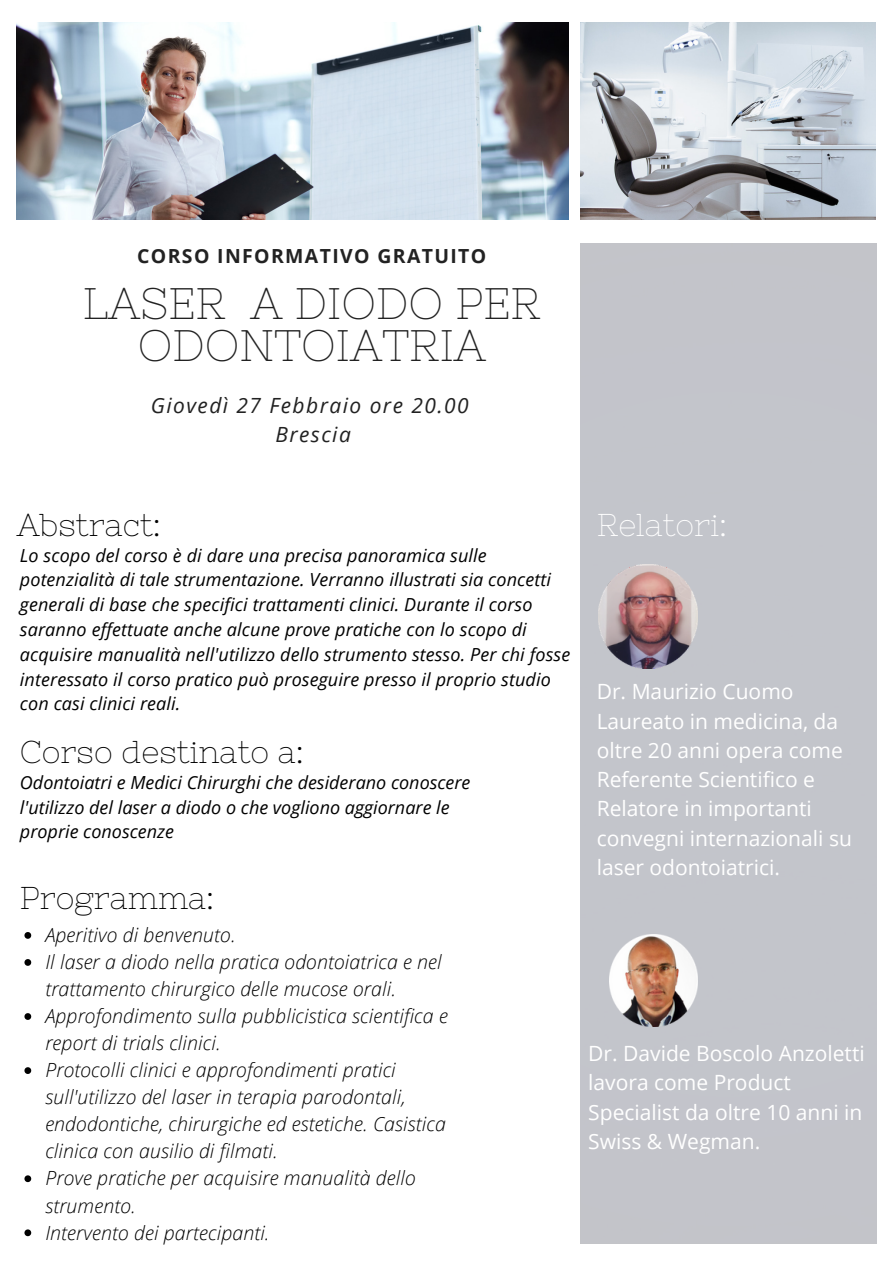
<style>
.page{position:relative;width:894px;height:1264px;background:#fff}
.page>*{position:absolute;margin:0;border:0;box-sizing:border-box;transform-origin:0 0}
.t1{font:44.1px/42px "Nixie One";color:#222;text-align:center}
.t2{font:31.5px "Nixie One";color:#000}
.t3{font:31.5px "Nixie One";color:#fff}
.t4{font:21px/29.2px "Open Sans";color:#fff}
.t5{font:italic 21px/29.1px "Open Sans";letter-spacing:.07em;color:#222;text-align:center}
.t6{font:italic 300 19.5px/27px "Open Sans";letter-spacing:.005em;color:#000}
.t7{font:700 19.35px "Open Sans";letter-spacing:.07em;color:#222}
.t8{font:italic 18px/24.8px "Open Sans";letter-spacing:.005em;color:#000}
</style>
<div class="page">
<div style="left:580px;top:244px;width:295px;height:999px;background:#c3c5cb"></div>
<img style="left:609px;top:934px;width:88px;height:92px">
<img style="left:580px;top:22px;width:295px;height:198px">
<img style="left:17px;top:22px;width:551px;height:198px">
<img style="left:598px;top:565px;width:99px;height:103px">
<svg style="left:24px;top:932px;width:7px;height:6px"></svg>
<svg style="left:24px;top:959px;width:7px;height:6px"></svg>
<svg style="left:24px;top:1013px;width:7px;height:6px"></svg>
<svg style="left:24px;top:1067px;width:7px;height:6px"></svg>
<svg style="left:24px;top:1175px;width:7px;height:7px"></svg>
<svg style="left:24px;top:1229px;width:7px;height:7px"></svg>
<p class="t7" style="left:137px;top:242px;width:350px">CORSO INFORMATIVO GRATUITO</p>
<h1 class="t1" style="left:83px;top:282px;width:459px">LASER A DIODO PER<br>ODONTOIATRIA</h1>
<p class="t5" style="left:151px;top:390px;width:319px">Giovedì 27 Febbraio ore 20.00<br>Brescia</p>
<h2 class="t2" style="left:17px;top:507px;width:145px">Abstract:</h2>
<p class="t8" style="left:20px;top:542px;width:551px">Lo scopo del corso è di dare una precisa panoramica sulle potenzialità di tale strumentazione. Verranno illustrati sia concetti generali di base che specifici trattamenti clinici. Durante il corso saranno effettuate anche alcune prove pratiche con lo scopo di acquisire manualità nell'utilizzo dello strumento stesso. Per chi fosse interessato il corso pratico può proseguire presso il proprio studio con casi clinici reali.</p>
<h2 class="t2" style="left:20px;top:734px;width:285px">Corso destinato a:</h2>
<p class="t8" style="left:20px;top:769px;width:452px">Odontoiatri e Medici Chirurghi che desiderano conoscere l'utilizzo del laser a diodo o che vogliono aggiornare le proprie conoscenze</p>
<h2 class="t2" style="left:20px;top:880px;width:196px">Programma:</h2>
<p class="t6" style="left:45px;top:921px;width:404px">Aperitivo di benvenuto.<br>Il laser a diodo nella pratica odontoiatrica e nel trattamento chirurgico delle mucose orali.<br>Approfondimento sulla pubblicistica scientifica e report di trials clinici.<br>Protocolli clinici e approfondimenti pratici sull'utilizzo del laser in terapia parodontali, endodontiche, chirurgiche ed estetiche. Casistica clinica con ausilio di filmati.<br>Prove pratiche per acquisire manualità dello strumento.<br>Intervento dei partecipanti.</p>
<h2 class="t3" style="left:596px;top:507px;width:132px">Relatori:</h2>
<p class="t4" style="left:596px;top:676px;width:257px">Dr. Maurizio Cuomo<br>Laureato in medicina, da oltre 20 anni opera come<br>Referente Scientifico e<br>Relatore in importanti convegni internazionali su laser odontoiatrici.</p>
<p class="t4" style="left:588px;top:1038px;width:278px">Dr. Davide Boscolo Anzoletti lavora come Product<br>Specialist da oltre 10 anni in<br>Swiss &amp; Wegman.</p>
</div>
